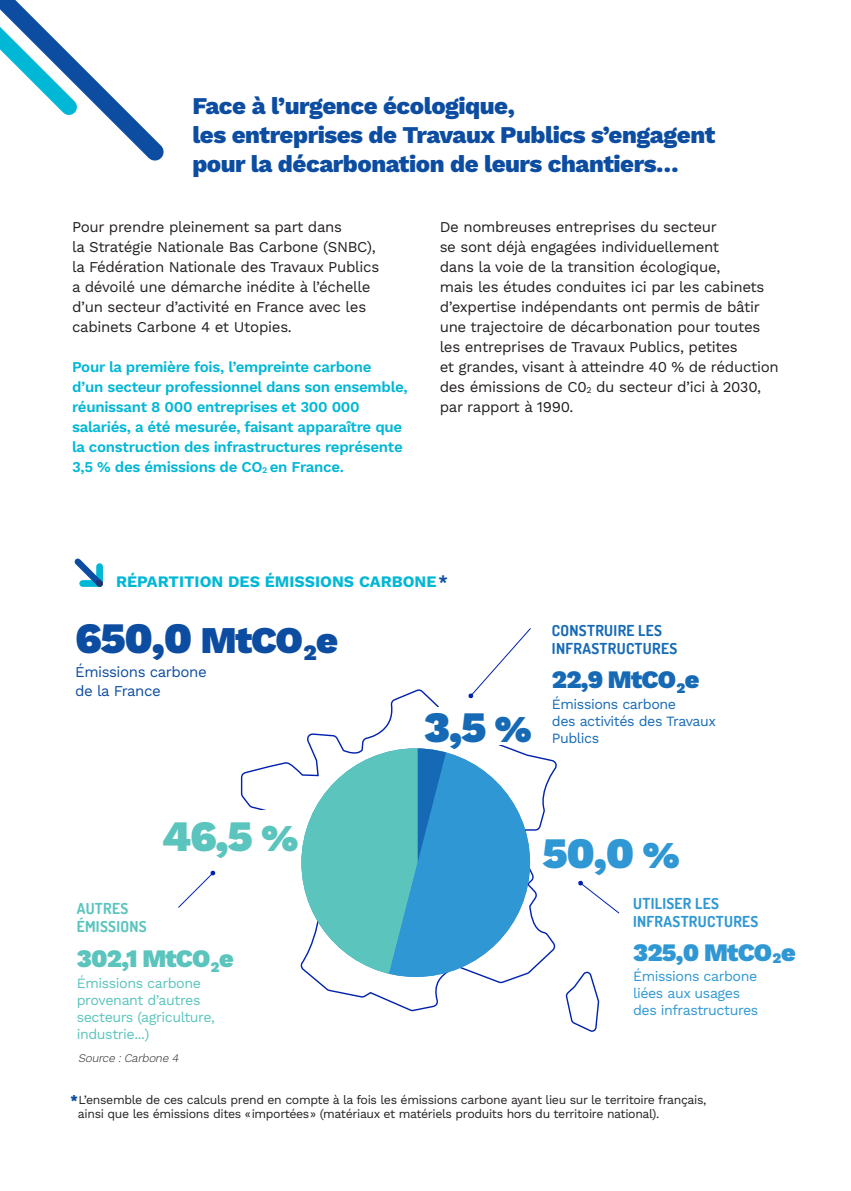
<style>
.page{position:relative;width:851px;height:1191px;background:#fff}
.page>*{position:absolute;margin:0;border:0;box-sizing:border-box;transform-origin:0 0}
.t1{font:900 43.4px "Work Sans";color:#0d4da1}
.t2{font:900 43.4px "Work Sans";color:#2f97d3}
.t3{font:900 43.4px "Work Sans";color:#5ac4bd}
.t4{font:900 43.4px "Work Sans";color:#166ab5}
.t5{font:900 25.2px "Work Sans";letter-spacing:-.03em;color:#2f97d3}
.t6{font:900 25.2px "Work Sans";letter-spacing:-.03em;color:#5ac4bd}
.t7{font:900 25.2px "Work Sans";letter-spacing:-.03em;color:#166ab5}
.Sous_titre{font:800 24px/28.8px "Work Sans";letter-spacing:-.02em;color:#0d4da1}
.Sous_titre-2{font:700 16px "Work Sans";color:#00b7d6}
.t8{font:700 15.2px/18.2px "Dosis";letter-spacing:.02em;color:#166ab5}
.t9{font:700 15.2px "Dosis";letter-spacing:.02em;color:#2f97d3}
.t10{font:700 15.2px "Dosis";letter-spacing:.02em;color:#5ac4bd}
.t11{font:15px/20px "Work Sans";letter-spacing:-.02em;color:#231f20}
.t12{font:600 15px/20px "Work Sans";letter-spacing:-.02em;color:#00b7d6}
.t13{font:15px "Work Sans";letter-spacing:-.03em;color:#0d4da1}
.Texte_courant{font:14.2px/17px "Work Sans";letter-spacing:-.03em;color:#5ac4bd}
.t14{font:14.2px/17px "Work Sans";letter-spacing:-.03em;color:#2f97d3}
.t15{font:14.2px/17px "Work Sans";letter-spacing:-.03em;color:#166ab5}
.Texte_courant-2{font:12.2px "Work Sans";letter-spacing:-.03em;color:#231f20}
.t16{font:italic 300 11.6px "Work Sans";color:#231f20}
.s1{font-size:8.8px}
.s2{color:#0d4da1}
.s3{font-size:37.8px}
.s4{font-weight:900;color:#0d4da1}
</style>
<div class="page">
<svg style="left:240px;top:689px;width:317px;height:323px"></svg>
<svg style="left:178px;top:870px;width:37px;height:38px"></svg>
<svg style="left:578px;top:880px;width:41px;height:33px"></svg>
<div style="left:422px;top:706px;width:104px;height:38px;background:#fff"></div>
<div style="left:235px;top:810px;width:73px;height:40px;background:#fff"></div>
<svg style="left:468px;top:628px;width:63px;height:70px"></svg>
<svg style="left:565px;top:971px;width:35px;height:61px"></svg>
<svg style="left:301px;top:748px;width:229px;height:229px"></svg>
<svg style="left:74px;top:558px;width:29px;height:29px"></svg>
<svg style="left:0;top:0;width:164px;height:161px"></svg>
<p class="Sous_titre" style="left:192px;top:93px;width:524px">Face à l’urgence écologique,<br>les entreprises de Travaux Publics s’engagent pour la décarbonation de leurs chantiers…</p>
<p class="t11" style="left:72px;top:217px;width:309px">Pour prendre pleinement sa part dans<br>la Stratégie Nationale Bas Carbone (SNBC), la Fédération Nationale des Travaux Publics a dévoilé une démarche inédite à l’échelle d’un secteur d’activité en France avec les cabinets Carbone 4 et Utopies.</p>
<p class="t12" style="left:72px;top:357px;width:337px">Pour la première fois, l’empreinte carbone<br>d’un secteur professionnel dans son ensemble, réunissant 8 000 entreprises et 300 000 salariés, a été mesurée, faisant apparaître que la construction des infrastructures représente 3,5 % des émissions de CO<span class="s1">2</span> en France.</p>
<p class="t11" style="left:439px;top:217px;width:341px">De nombreuses entreprises du secteur<br>se sont déjà engagées individuellement<br>dans la voie de la transition écologique,<br>mais les études conduites ici par les cabinets d’expertise indépendants ont permis de bâtir une trajectoire de décarbonation pour toutes les entreprises de Travaux Publics, petites<br>et grandes, visant à atteindre 40 % de réduction des émissions de C0<span class="s1">2</span> du secteur d’ici à 2030, par rapport à 1990.</p>
<p class="Sous_titre-2" style="left:116px;top:572px;width:333px">RÉPARTITION DES ÉMISSIONS CARBONE<span class="s2">*</span></p>
<p class="t1" style="left:75px;top:614px;width:264px">650,0 <span class="s3">MtCO</span><sub>2</sub><span class="s3">e</span></p>
<p class="t13" style="left:75px;top:663px;width:133px">Émissions carbone</p>
<p class="t13" style="left:75px;top:682px;width:87px">de la France</p>
<p class="t4" style="left:424px;top:702px;width:109px">3,5 <span class="s3">%</span></p>
<p class="t8" style="left:552px;top:621px;width:127px">CONSTRUIRE LES<br>INFRASTRUCTURES</p>
<p class="t7" style="left:552px;top:665px;width:149px">22,9 MtCO<sub>2</sub>e</p>
<p class="t15" style="left:552px;top:696px;width:165px">Émissions carbone<br>des activités des Travaux<br>Publics</p>
<p class="t3" style="left:162px;top:811px;width:138px">46,5 <span class="s3">%</span></p>
<p class="t10" style="left:77px;top:898px;width:53px">AUTRES</p>
<p class="t10" style="left:77px;top:916px;width:71px">ÉMISSIONS</p>
<p class="t6" style="left:77px;top:944px;width:159px">302,1 MtCO<sub>2</sub>e</p>
<p class="Texte_courant" style="left:77px;top:975px;width:140px">Émissions carbone provenant d’autres secteurs (agriculture, industrie...)</p>
<p class="t16" style="left:78px;top:1050px;width:104px">Source :Carbone 4</p>
<p class="t2" style="left:542px;top:828px;width:139px">50,0 <span class="s3">%</span></p>
<p class="t9" style="left:633px;top:893px;width:87px">UTILISER LES</p>
<p class="t9" style="left:633px;top:911px;width:127px">INFRASTRUCTURES</p>
<p class="t5" style="left:633px;top:937px;width:164px">325,0 MtCO<sub>2</sub>e</p>
<p class="t14" style="left:633px;top:968px;width:127px">Émissions carbone liées aux usages des infrastructures</p>
<p class="Texte_courant-2" style="left:70px;top:1092px;width:637px"><span class="s4">*</span>L’ensemble de ces calculs prend en compte à la fois les émissions carbone ayant lieu sur le territoire français,</p>
<p class="Texte_courant-2" style="left:78px;top:1107px;width:583px">ainsi que les émissions dites «importées» (matériaux et matériels produits hors du territoire national).</p>
</div>
